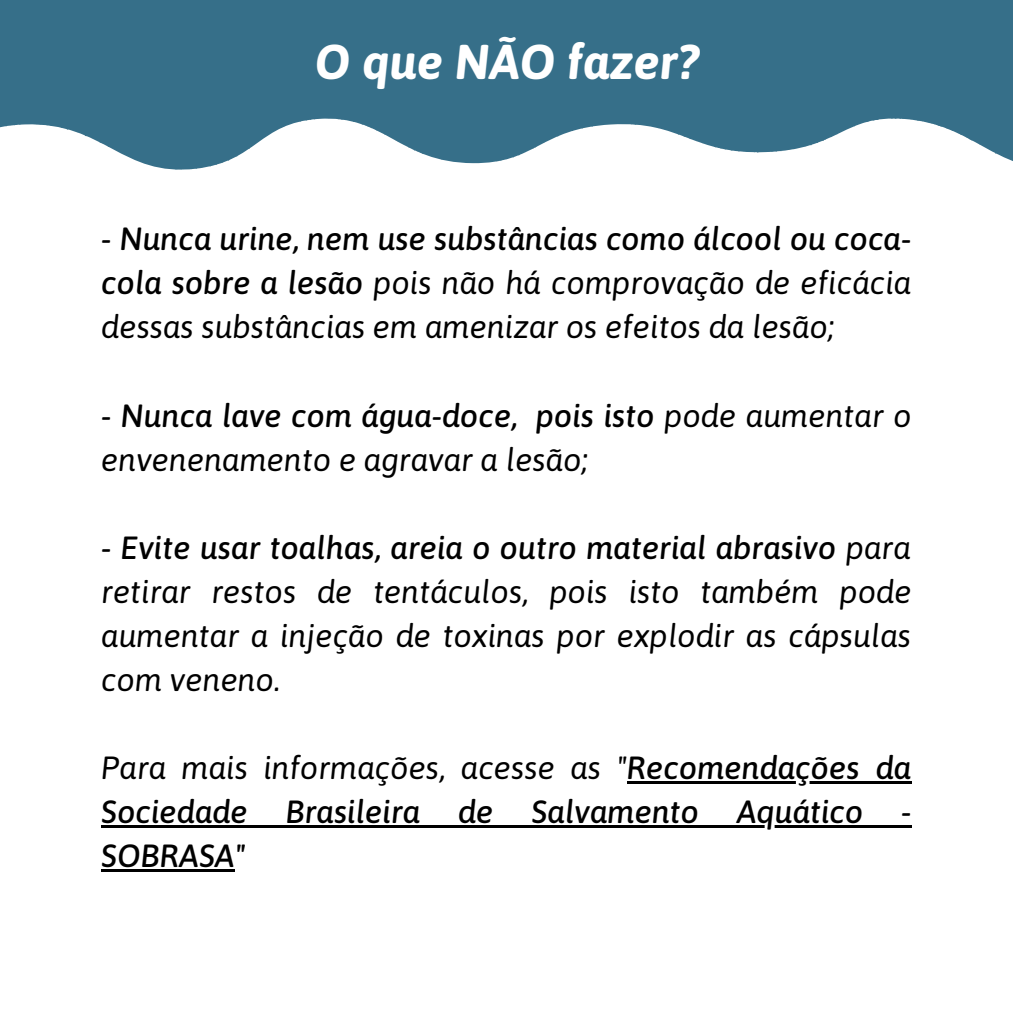
<style>
.page{position:relative;width:1013px;height:1013px;background:#fff}
.page>*{position:absolute;margin:0;border:0;box-sizing:border-box;transform-origin:0 0}
.t1{font:italic 700 48.75px "Asap";color:#fff}
.t2{font:italic 32.12px/44px "Asap";color:#000;text-align:justify}
.t3{font:italic 500 32.12px/44px "Asap";color:#000;text-align:justify}
.s1{font-weight:500}
.s2{font-weight:400}
</style>
<div class="page">
<svg style="left:0;top:0;width:1012px;height:170px;fill:#366f89"></svg>
<hr style="left:626px;top:781px;width:285px;height:3px;background:#000">
<hr style="left:101px;top:825px;width:810px;height:3px;background:#000">
<hr style="left:101px;top:869px;width:134px;height:3px;background:#000">
<p class="t1" style="left:315px;top:33px;width:386px">O que NÃO fazer?</p>
<p class="t2" style="left:101px;top:216px;width:811px"><span class="s1">- Nunca urine, nem use substâncias como álcool ou coca&shy;cola sobre a lesão</span> pois não há comprovação de eficácia dessas substâncias em amenizar os efeitos da lesão;</p>
<p class="t2" style="left:101px;top:393px;width:811px"><span class="s1">- Nunca lave com água-doce, pois isto</span> pode aumentar o envenenamento e agravar a lesão;</p>
<p class="t2" style="left:101px;top:525px;width:811px"><span class="s1">- Evite usar toalhas, areia o outro material abrasivo</span> para retirar restos de tentáculos, pois isto também pode aumentar a injeção de toxinas por explodir as cápsulas com veneno.</p>
<p class="t3" style="left:101px;top:745px;width:811px"><span class="s2">Para mais informações, acesse as "</span>Recomendações da Sociedade Brasileira de Salvamento Aquático - SOBRASA"</p>
</div>
